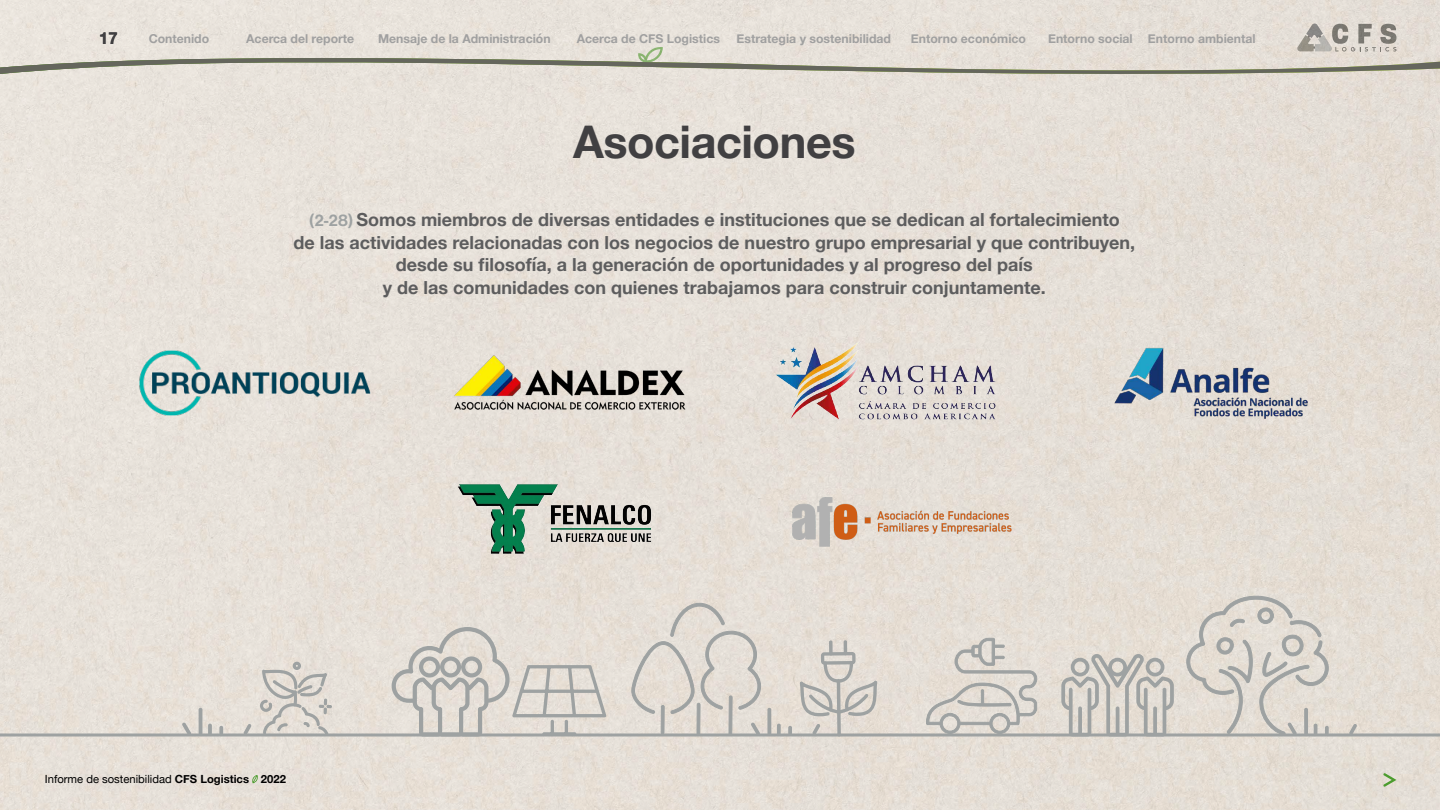
<style>
.page{position:relative;width:1440px;height:810px;background:#fff}
.page>*{position:absolute;margin:0;border:0;box-sizing:border-box;transform-origin:0 0}
.t1{font:700 45px "Helvetica Neue";letter-spacing:-.01em;color:#414042}
.t2{font:700 18px/22.5px "Helvetica Neue";color:#5d5d5e;text-align:center}
.t3{font:700 16.5px "Helvetica Neue";color:#414042}
.t4{font:700 12.3px "Helvetica Neue";color:#a0a0a0}
.t5{font:11.25px "Helvetica Neue";color:#000}
.s1{font-family:"Neue Haas Display Mediu";font-weight:400;font-size:16.5px;color:#9ea2a2}
.s2{font-weight:700}
</style>
<div class="page">
<img style="left:0;top:0;width:1440px;height:810px">
<svg style="left:1383px;top:773px;width:13px;height:14px"></svg>
<hr style="left:0;top:734px;width:1440px;height:2px;background:#9ea2a2">
<svg style="left:1348px;top:723px;width:10px;height:11px"></svg>
<svg style="left:767px;top:708px;width:4px;height:27px"></svg>
<svg style="left:777px;top:724px;width:4px;height:11px"></svg>
<svg style="left:788px;top:726px;width:4px;height:8px"></svg>
<div style="left:199px;top:708px;width:3px;height:27px;background:#9ea2a2;border:2px solid #9ea2a2"></div>
<div style="left:208px;top:724px;width:4px;height:11px;background:#9ea2a2;border:2px solid #9ea2a2"></div>
<svg style="left:219px;top:726px;width:4px;height:8px"></svg>
<svg style="left:181px;top:721px;width:12px;height:13px"></svg>
<svg style="left:242px;top:723px;width:11px;height:11px"></svg>
<svg style="left:799px;top:435px;width:79px;height:375px;background:#e0d9d2"></svg>
<svg style="left:926px;top:337px;width:111px;height:397px;background:#e0dad2"></svg>
<svg style="left:632px;top:535px;width:129px;height:275px;background:#e0dad2"></svg>
<svg style="left:1186px;top:596px;width:143px;height:138px;background:#d8d3cc"></svg>
<svg style="left:259px;top:587px;width:73px;height:171px;background:#ded9d2"></svg>
<svg style="left:1061px;top:653px;width:113px;height:81px;background:#ccc8c2"></svg>
<svg style="left:392px;top:627px;width:216px;height:110px;background:#d6d2cc"></svg>
<img style="left:454px;top:354px;width:232px;height:59px">
<img style="left:455px;top:478px;width:200px;height:76px">
<img style="left:138px;top:347px;width:234px;height:73px">
<img style="left:783px;top:493px;width:240px;height:56px">
<img style="left:1112px;top:343px;width:198px;height:81px">
<img style="left:770px;top:332px;width:233px;height:103px">
<svg style="left:0;top:24px;width:1440px;height:57px;background:#dad5cc"></svg>
<svg style="left:252px;top:775px;width:6px;height:8px"></svg>
<p class="t3" style="left:99px;top:25px;width:20px">17</p>
<p class="t4" style="left:149px;top:29px;width:62px">Contenido</p>
<p class="t4" style="left:246px;top:29px;width:110px">Acerca del reporte</p>
<p class="t4" style="left:378px;top:29px;width:174px">Mensaje de la Administración</p>
<p class="t4" style="left:577px;top:29px;width:145px">Acerca de CFS Logistics</p>
<p class="t4" style="left:737px;top:29px;width:156px">Estrategia y sostenibilidad</p>
<p class="t4" style="left:911px;top:29px;width:117px">Entorno económico</p>
<p class="t4" style="left:1048px;top:29px;width:209px">Entorno social Entorno ambiental</p>
<h1 class="t1" style="left:573px;top:107px;width:284px">Asociaciones</h1>
<p class="t2" style="left:293px;top:209px;width:843px"><span class="s1">(2-28)</span> Somos miembros de diversas entidades e instituciones que se dedican al fortalecimiento<br>de las actividades relacionadas con los negocios de nuestro grupo empresarial y que contribuyen, desde su filosofía, a la generación de oportunidades y al progreso del país<br>y de las comunidades con quienes trabajamos para construir conjuntamente.</p>
<p class="t5" style="left:45px;top:771px;width:243px">Informe de sostenibilidad <span class="s2">CFS Logistics 2022</span></p>
</div>
